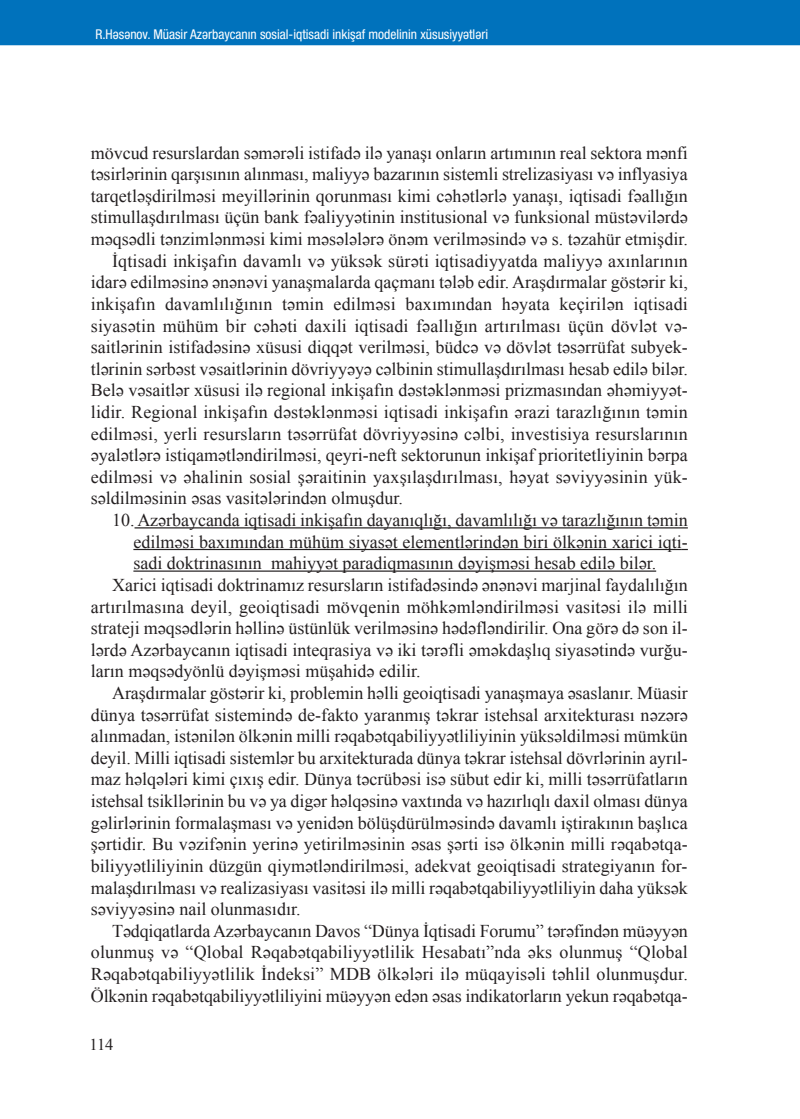
<style>
.page{position:relative;width:800px;height:1119px;background:#fff}
.page>*{position:absolute;margin:0;border:0;box-sizing:border-box;transform-origin:0 0}
.t1{font:18px "Times New Roman";color:#231f20}
.t2{font:16.5px "Times New Roman";color:#231f20}
.t3{font:condensed 13.5px "Az Helvetica Neue";color:#fff}
</style>
<div class="page">
<div style="left:0;top:0;width:799px;height:45px;background:#0072bc"></div>
<hr style="left:134px;top:527px;width:553px;height:1px;background:#231f20">
<hr style="left:133px;top:549px;width:548px;height:1px;background:#231f20">
<hr style="left:133px;top:570px;width:523px;height:1px;background:#231f20">
<p class="t3" style="left:95px;top:29px;width:394px">R.Həsənov. Müasir Azərbaycanın sosial-iqtisadi inkişaf modelinin xüsusiyyətləri</p>
<p class="t1" style="left:91px;top:143px;width:598px">mövcud resurslardan səmərəli istifadə ilə yanaşı onların artımının real sektora mənfi</p>
<p class="t1" style="left:91px;top:164px;width:598px">təsirlərinin qarşısının alınması, maliyyə bazarının sistemli strelizasiyası və inflyasiya</p>
<p class="t1" style="left:91px;top:186px;width:598px">tarqetləşdirilməsi meyillərinin qorunması kimi cəhətlərlə yanaşı, iqtisadi fəallığın</p>
<p class="t1" style="left:91px;top:207px;width:598px">stimullaşdırılması üçün bank fəaliyyətinin institusional və funksional müstəvilərdə</p>
<p class="t1" style="left:91px;top:229px;width:598px">məqsədli tənzimlənməsi kimi məsələlərə önəm verilməsində və s. təzahür etmişdir.</p>
<p class="t1" style="left:112px;top:251px;width:577px">İqtisadi inkişafın davamlı və yüksək sürəti iqtisadiyyatda maliyyə axınlarının</p>
<p class="t1" style="left:91px;top:272px;width:598px">idarə edilməsinə ənənəvi yanaşmalarda qaçmanı tələb edir. Araşdırmalar göstərir ki,</p>
<p class="t1" style="left:91px;top:294px;width:598px">inkişafın davamlılığının təmin edilməsi baxımından həyata keçirilən iqtisadi</p>
<p class="t1" style="left:91px;top:315px;width:598px">siyasətin mühüm bir cəhəti daxili iqtisadi fəallığın artırılması üçün dövlət və-</p>
<p class="t1" style="left:91px;top:337px;width:598px">saitlərinin istifadəsinə xüsusi diqqət verilməsi, büdcə və dövlət təsərrüfat subyek-</p>
<p class="t1" style="left:91px;top:359px;width:598px">tlərinin sərbəst vəsaitlərinin dövriyyəyə cəlbinin stimullaşdırılması hesab edilə bilər.</p>
<p class="t1" style="left:91px;top:380px;width:598px">Belə vəsaitlər xüsusi ilə regional inkişafın dəstəklənməsi prizmasından əhəmiyyət-</p>
<p class="t1" style="left:91px;top:402px;width:598px">lidir. Regional inkişafın dəstəklənməsi iqtisadi inkişafın ərazi tarazlığının təmin</p>
<p class="t1" style="left:91px;top:423px;width:598px">edilməsi, yerli resursların təsərrüfat dövriyyəsinə cəlbi, investisiya resurslarının</p>
<p class="t1" style="left:91px;top:445px;width:598px">əyalətlərə istiqamətləndirilməsi, qeyri-neft sektorunun inkişaf prioritetliyinin bərpa</p>
<p class="t1" style="left:91px;top:467px;width:598px">edilməsi və əhalinin sosial şəraitinin yaxşılaşdırılması, həyat səviyyəsinin yük-</p>
<p class="t1" style="left:91px;top:488px;width:313px">səldilməsinin əsas vasitələrindən olmuşdur.</p>
<p class="t1" style="left:112px;top:510px;width:577px">10. Azərbaycanda iqtisadi inkişafın dayanıqlığı, davamlılığı və tarazlığının təmin</p>
<p class="t1" style="left:133px;top:531px;width:556px">edilməsi baxımından mühüm siyasət elementlərindən biri ölkənin xarici iqti-</p>
<p class="t1" style="left:133px;top:553px;width:524px">sadi doktrinasının mahiyyət paradiqmasının dəyişməsi hesab edilə bilər.</p>
<p class="t1" style="left:112px;top:575px;width:577px">Xarici iqtisadi doktrinamız resursların istifadəsində ənənəvi marjinal faydalılığın</p>
<p class="t1" style="left:91px;top:596px;width:598px">artırılmasına deyil, geoiqtisadi mövqenin möhkəmləndirilməsi vasitəsi ilə milli</p>
<p class="t1" style="left:91px;top:618px;width:598px">strateji məqsədlərin həllinə üstünlük verilməsinə hədəfləndirilir. Ona görə də son il-</p>
<p class="t1" style="left:91px;top:639px;width:598px">lərdə Azərbaycanın iqtisadi inteqrasiya və iki tərəfli əməkdaşlıq siyasətində vurğu-</p>
<p class="t1" style="left:91px;top:661px;width:331px">ların məqsədyönlü dəyişməsi müşahidə edilir.</p>
<p class="t1" style="left:112px;top:683px;width:577px">Araşdırmalar göstərir ki, problemin həlli geoiqtisadi yanaşmaya əsaslanır. Müasir</p>
<p class="t1" style="left:91px;top:704px;width:598px">dünya təsərrüfat sistemində de-fakto yaranmış təkrar istehsal arxitekturası nəzərə</p>
<p class="t1" style="left:91px;top:726px;width:598px">alınmadan, istənilən ölkənin milli rəqabətqabiliyyətliliyinin yüksəldilməsi mümkün</p>
<p class="t1" style="left:91px;top:747px;width:598px">deyil. Milli iqtisadi sistemlər bu arxitekturada dünya təkrar istehsal dövrlərinin ayrıl-</p>
<p class="t1" style="left:91px;top:769px;width:598px">maz həlqələri kimi çıxış edir. Dünya təcrübəsi isə sübut edir ki, milli təsərrüfatların</p>
<p class="t1" style="left:91px;top:791px;width:598px">istehsal tsikllərinin bu və ya digər həlqəsinə vaxtında və hazırlıqlı daxil olması dünya</p>
<p class="t1" style="left:91px;top:812px;width:598px">gəlirlərinin formalaşması və yenidən bölüşdürülməsində davamlı iştirakının başlıca</p>
<p class="t1" style="left:91px;top:834px;width:598px">şərtidir. Bu vəzifənin yerinə yetirilməsinin əsas şərti isə ölkənin milli rəqabətqa-</p>
<p class="t1" style="left:91px;top:855px;width:598px">biliyyətliliyinin düzgün qiymətləndirilməsi, adekvat geoiqtisadi strategiyanın for-</p>
<p class="t1" style="left:91px;top:877px;width:598px">malaşdırılması və realizasiyası vasitəsi ilə milli rəqabətqabiliyyətliliyin daha yüksək</p>
<p class="t1" style="left:91px;top:899px;width:211px">səviyyəsinə nail olunmasıdır.</p>
<p class="t1" style="left:112px;top:920px;width:577px">Tədqiqatlarda Azərbaycanın Davos “Dünya İqtisadi Forumu” tərəfindən müəyyən</p>
<p class="t1" style="left:91px;top:942px;width:598px">olunmuş və “Qlobal Rəqabətqabiliyyətlilik Hesabatı”nda əks olunmuş “Qlobal</p>
<p class="t1" style="left:91px;top:963px;width:598px">Rəqabətqabiliyyətlilik İndeksi” MDB ölkələri ilə müqayisəli təhlil olunmuşdur.</p>
<p class="t1" style="left:91px;top:985px;width:598px">Ölkənin rəqabətqabiliyyətliliyini müəyyən edən əsas indikatorların yekun rəqabətqa-</p>
<p class="t2" style="left:89px;top:1034px;width:26px">114</p>
</div>
